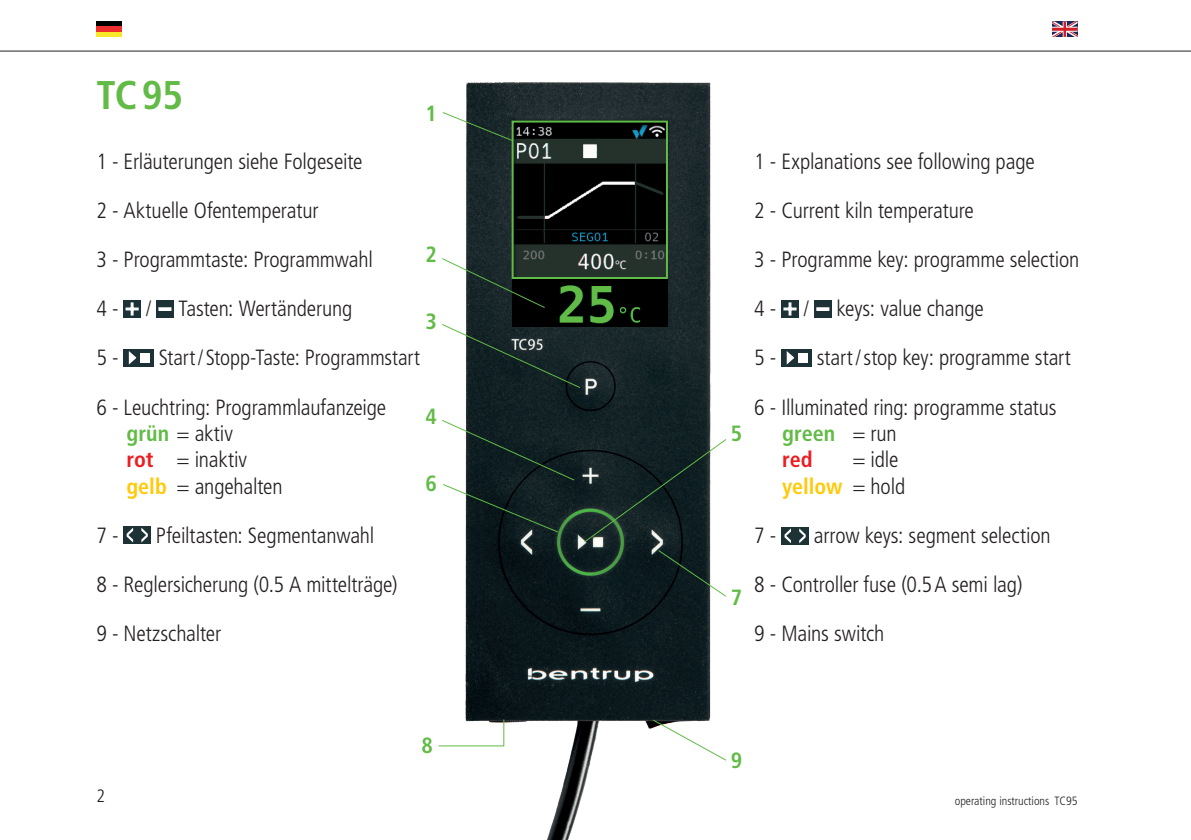
<style>
.page{position:relative;width:1191px;height:840px;background:#fff}
.page>*{position:absolute;margin:0;border:0;box-sizing:border-box;transform-origin:0 0}
.t1{font:700 condensed 40px "Frutiger LT Pro";color:#62bb46}
.t2{font:300 condensed 22px/26.4px "Frutiger LT Pro";letter-spacing:-.01em;color:#231f20}
.t3{font:700 condensed 22px "Frutiger LT Pro";color:#62bb46}
.t4{font:300 condensed 18px "Frutiger LT Pro";color:#231f20}
.t5{font:300 condensed 12px "Frutiger LT Pro";color:#231f20}
.s1{font-weight:700;color:#62bb46}
.s2{font-weight:700;color:#ee1d23}
.s3{font-weight:700;color:#feca0a}
</style>
<div class="page">
<hr style="left:0;top:51px;width:1191px;height:1px;background:#231f20">
<svg style="left:1052px;top:22px;width:25px;height:15px"></svg>
<div style="left:96px;top:32px;width:26px;height:5px;background:#f8e72a"></div>
<div style="left:96px;top:22px;width:26px;height:5px;background:#000001"></div>
<div style="left:96px;top:27px;width:26px;height:5px;background:#ee2d2d"></div>
<img style="left:453px;top:82px;width:258px;height:757px">
<div style="left:508px;top:119px;width:160px;height:208px;background:#231f20;opacity:.55"></div>
<div style="left:124px;top:300px;width:17px;height:17px;background:#1c3237"></div>
<svg style="left:125px;top:302px;width:14px;height:14px"></svg>
<div style="left:156px;top:300px;width:17px;height:17px;background:#1c3237"></div>
<div style="left:158px;top:307px;width:13px;height:4px;border:1px solid #fff"></div>
<div style="left:124px;top:349px;width:30px;height:17px;background:#1c3237"></div>
<div style="left:140px;top:353px;width:9px;height:9px;background:#fff"></div>
<svg style="left:129px;top:351px;width:7px;height:13px"></svg>
<div style="left:124px;top:526px;width:27px;height:17px;background:#1d3235"></div>
<svg style="left:141px;top:527px;width:7px;height:15px"></svg>
<svg style="left:127px;top:528px;width:6px;height:14px"></svg>
<div style="left:781px;top:300px;width:17px;height:17px;background:#1c3237"></div>
<svg style="left:783px;top:302px;width:14px;height:14px"></svg>
<div style="left:814px;top:300px;width:17px;height:17px;background:#1c3237"></div>
<div style="left:816px;top:307px;width:13px;height:4px;border:1px solid #fff"></div>
<div style="left:781px;top:349px;width:30px;height:17px;background:#1c3237"></div>
<div style="left:798px;top:353px;width:9px;height:9px;background:#fff"></div>
<svg style="left:786px;top:351px;width:8px;height:13px"></svg>
<div style="left:781px;top:527px;width:27px;height:17px;background:#1d3235"></div>
<svg style="left:799px;top:528px;width:6px;height:15px"></svg>
<svg style="left:784px;top:528px;width:7px;height:15px"></svg>
<svg style="left:583px;top:438px;width:143px;height:104px;background:#314040"></svg>
<svg style="left:657px;top:549px;width:69px;height:48px"></svg>
<svg style="left:442px;top:419px;width:133px;height:114px"></svg>
<svg style="left:652px;top:718px;width:74px;height:43px"></svg>
<svg style="left:442px;top:323px;width:139px;height:65px"></svg>
<svg style="left:438px;top:718px;width:67px;height:28px"></svg>
<svg style="left:442px;top:257px;width:103px;height:51px"></svg>
<svg style="left:442px;top:111px;width:71px;height:30px"></svg>
<div style="left:511px;top:120px;width:157px;height:159px;border:2px solid #62bb46"></div>
<h1 class="t1" style="left:96px;top:72px;width:88px">TC95</h1>
<p class="t3" style="left:425px;top:100px;width:13px">1</p>
<p class="t2" style="left:96px;top:148px;width:268px">1 - Erläuterungen siehe Folgeseite</p>
<p class="t2" style="left:96px;top:197px;width:223px">2 - Aktuelle Ofentemperatur</p>
<p class="t2" style="left:96px;top:246px;width:278px">3 - Programmtaste: Programmwahl</p>
<p class="t2" style="left:96px;top:295px;width:257px">4 - / Tasten: Wertänderung</p>
<p class="t2" style="left:96px;top:344px;width:24px">5 -</p>
<p class="t2" style="left:159px;top:344px;width:263px">Start/ Stopp-Taste: Programmstart</p>
<p class="t2" style="left:126px;top:394px;width:261px;text-indent:-30px">6 - Leuchtring: Programmlaufanzeige <span class="s1">grün</span> = aktiv<br><span class="s2">rot</span> = inaktiv<br><span class="s3">gelb</span> = angehalten</p>
<p class="t2" style="left:96px;top:522px;width:24px">7 -</p>
<p class="t2" style="left:156px;top:522px;width:220px">Pfeiltasten: Segmentanwahl</p>
<p class="t2" style="left:96px;top:571px;width:302px">8 - Reglersicherung (0.5 A mittelträge)</p>
<p class="t2" style="left:96px;top:620px;width:126px">9 - Netzschalter</p>
<p class="t3" style="left:425px;top:241px;width:13px">2</p>
<p class="t3" style="left:425px;top:308px;width:13px">3</p>
<p class="t3" style="left:425px;top:403px;width:13px">4</p>
<p class="t3" style="left:425px;top:470px;width:13px">6</p>
<p class="t3" style="left:421px;top:732px;width:13px">8</p>
<p class="t3" style="left:731px;top:420px;width:13px">5</p>
<p class="t3" style="left:731px;top:583px;width:13px">7</p>
<p class="t2" style="left:754px;top:148px;width:282px">1 - Explanations see following page</p>
<p class="t2" style="left:754px;top:197px;width:221px">2 - Current kiln temperature</p>
<p class="t2" style="left:754px;top:246px;width:326px">3 - Programme key: programme selection</p>
<p class="t2" style="left:754px;top:295px;width:231px">4 - / keys: value change</p>
<p class="t2" style="left:754px;top:344px;width:24px">5 -</p>
<p class="t2" style="left:817px;top:344px;width:256px">start/stop key: programme start</p>
<p class="t2" style="left:782px;top:394px;width:276px;text-indent:-28px">6 - Illuminated ring: programme status <span class="s1">green</span> = run<br><span class="s2">red</span></p>
<p class="t2" style="left:782px;top:446px;width:124px;text-indent:70px">= idle <span class="s3">yellow</span> = hold</p>
<p class="t2" style="left:754px;top:522px;width:24px">7 -</p>
<p class="t2" style="left:814px;top:522px;width:238px">arrow keys: segment selection</p>
<p class="t2" style="left:754px;top:571px;width:270px">8 - Controller fuse (0.5A semi lag)</p>
<p class="t2" style="left:754px;top:620px;width:132px">9 - Mains switch</p>
<p class="t3" style="left:731px;top:747px;width:13px">9</p>
<p class="t4" style="left:96px;top:785px;width:10px">2</p>
<p class="t5" style="left:955px;top:793px;width:124px">operating instructions TC95</p>
</div>
